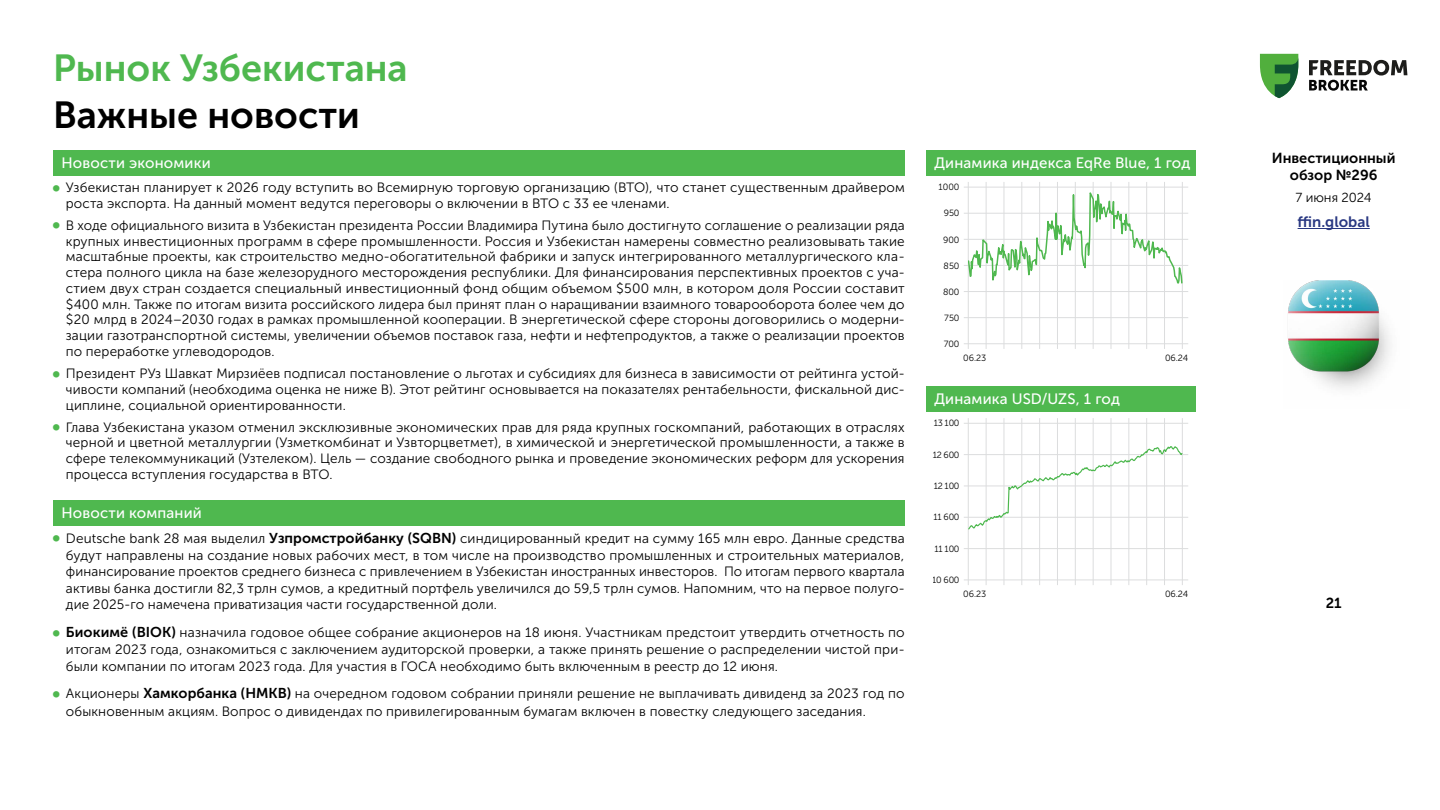
<style>
.page{position:relative;width:1440px;height:810px;background:#fff}
.page>*{position:absolute;margin:0;border:0;box-sizing:border-box;transform-origin:0 0}
.t1{font:37.5px "Museo Sans Cyrl 700";color:#4fb84f}
.t2{font:37.5px "Museo Sans Cyrl 700";color:#000}
.t3{font:15px "Museo Sans Cyrl 500";letter-spacing:.01em;color:#fff}
.t4{font:15px "Museo Sans Cyrl 700";color:#293882}
.t5{font:14.48px/17.4px "Museo Sans Cyrl 700";color:#000;text-align:center}
.t6{font:13.5px/15.8px "Museo Sans Cyrl 300";letter-spacing:.01em;color:#000;text-align:justify}
.t7{font:13.05px "Museo Sans Cyrl 300";color:#000}
.t8{font:9px "Museo Sans Cyrl 300";color:#000}
.s1{font-family:"Museo Sans Cyrl 700";font-size:14.25px}
</style>
<div class="page">
<hr style="left:1298px;top:228px;width:72px;height:1px;background:#293882">
<svg style="left:1260px;top:54px;width:38px;height:44px"></svg>
<svg style="left:1309px;top:60px;width:98px;height:31px"></svg>
<img style="left:1288px;top:281px;width:102px;height:108px">
<div style="left:53px;top:150px;width:852px;height:26px;background:#4fb84f"></div>
<div style="left:53px;top:500px;width:852px;height:26px;background:#4fb84f"></div>
<div style="left:926px;top:386px;width:270px;height:26px;background:#4fb84f"></div>
<hr style="left:964px;top:423px;width:224px;height:1px;background:#dcddde">
<hr style="left:964px;top:548px;width:224px;height:1px;background:#dcddde">
<hr style="left:964px;top:517px;width:224px;height:1px;background:#dcddde">
<hr style="left:964px;top:486px;width:224px;height:1px;background:#dcddde">
<hr style="left:964px;top:454px;width:224px;height:1px;background:#dcddde">
<hr style="left:964px;top:580px;width:224px;height:1px;background:#dcddde">
<hr style="left:1146px;top:418px;width:1px;height:167px;background:#dcddde">
<hr style="left:1128px;top:418px;width:1px;height:167px;background:#dcddde">
<hr style="left:1111px;top:418px;width:1px;height:167px;background:#dcddde">
<hr style="left:1093px;top:418px;width:1px;height:167px;background:#dcddde">
<hr style="left:1075px;top:418px;width:1px;height:167px;background:#dcddde">
<hr style="left:1057px;top:418px;width:1px;height:167px;background:#dcddde">
<hr style="left:1039px;top:418px;width:1px;height:167px;background:#dcddde">
<hr style="left:1021px;top:418px;width:1px;height:167px;background:#dcddde">
<hr style="left:1004px;top:418px;width:1px;height:167px;background:#dcddde">
<hr style="left:986px;top:418px;width:1px;height:167px;background:#dcddde">
<hr style="left:968px;top:418px;width:1px;height:167px;background:#dcddde">
<hr style="left:1164px;top:418px;width:1px;height:167px;background:#dcddde">
<hr style="left:1182px;top:418px;width:1px;height:167px;background:#dcddde">
<svg style="left:968px;top:445px;width:214px;height:86px"></svg>
<div style="left:926px;top:150px;width:270px;height:26px;background:#4fb84f"></div>
<hr style="left:964px;top:187px;width:224px;height:1px;background:#dcddde">
<hr style="left:964px;top:213px;width:224px;height:1px;background:#dcddde">
<hr style="left:964px;top:239px;width:224px;height:1px;background:#dcddde">
<hr style="left:964px;top:265px;width:224px;height:1px;background:#dcddde">
<hr style="left:964px;top:317px;width:224px;height:1px;background:#dcddde">
<hr style="left:964px;top:291px;width:224px;height:1px;background:#dcddde">
<hr style="left:964px;top:343px;width:224px;height:1px;background:#dcddde">
<hr style="left:1146px;top:182px;width:1px;height:167px;background:#dcddde">
<hr style="left:1128px;top:182px;width:1px;height:167px;background:#dcddde">
<hr style="left:1111px;top:182px;width:1px;height:167px;background:#dcddde">
<hr style="left:1093px;top:182px;width:1px;height:167px;background:#dcddde">
<hr style="left:1075px;top:182px;width:1px;height:167px;background:#dcddde">
<hr style="left:1057px;top:182px;width:1px;height:167px;background:#dcddde">
<hr style="left:1039px;top:182px;width:1px;height:167px;background:#dcddde">
<hr style="left:1021px;top:182px;width:1px;height:167px;background:#dcddde">
<hr style="left:1004px;top:182px;width:1px;height:167px;background:#dcddde">
<hr style="left:986px;top:182px;width:1px;height:167px;background:#dcddde">
<hr style="left:968px;top:182px;width:1px;height:167px;background:#dcddde">
<hr style="left:1164px;top:182px;width:1px;height:167px;background:#dcddde">
<hr style="left:1182px;top:182px;width:1px;height:167px;background:#dcddde">
<svg style="left:968px;top:187px;width:214px;height:114px"></svg>
<h1 class="t1" style="left:53px;top:47px;width:356px">Рынок Узбекистана</h1>
<h1 class="t2" style="left:53px;top:95px;width:308px">Важные новости</h1>
<p class="t3" style="left:62px;top:155px;width:151px">Новости экономики</p>
<p class="t6" style="left:66px;top:180px;width:841px">Узбекистан планирует к 2026 году вступить во Всемирную торговую организацию (ВТО), что станет существенным драйвером роста экспорта. На данный момент ведутся переговоры о включении в ВТО с 33 ее членами.</p>
<p class="t6" style="left:66px;top:218px;width:840px">В ходе официального визита в Узбекистан президента России Владимира Путина было достигнуто соглашение о реализации ряда крупных инвестиционных программ в сфере промышленности. Россия и Узбекистан намерены совместно реализовывать такие масштабные проекты, как строительство медно-обогатительной фабрики и запуск интегрированного металлургического кла&shy;стера полного цикла на базе железорудного месторождения республики. Для финансирования перспективных проектов с уча&shy;стием двух стран создается специальный инвестиционный фонд общим объемом $500 млн, в котором доля России составит $400 млн. Также по итогам визита российского лидера был принят план о наращивании взаимного товарооборота более чем до $20 млрд в 2024–2030 годах в рамках промышленной кооперации. В энергетической сфере стороны договорились о модерни&shy;зации газотранспортной системы, увеличении объемов поставок газа, нефти и нефтепродуктов, а также о реализации проектов по переработке углеводородов.</p>
<p class="t6" style="left:66px;top:366px;width:840px">Президент РУз Шавкат Мирзиёев подписал постановление о льготах и субсидиях для бизнеса в зависимости от рейтинга устой&shy;чивости компаний (необходима оценка не ниже B). Этот рейтинг основывается на показателях рентабельности, фискальной дис&shy;циплине, социальной ориентированности.</p>
<p class="t6" style="left:66px;top:419px;width:840px">Глава Узбекистана указом отменил эксклюзивные экономических прав для ряда крупных госкомпаний, работающих в отраслях черной и цветной металлургии (Узметкомбинат и Узвторцветмет), в химической и энергетической промышленности, а также в сфере телекоммуникаций (Узтелеком). Цель — создание свободного рынка и проведение экономических реформ для ускорения процесса вступления государства в ВТО.</p>
<p class="t3" style="left:62px;top:505px;width:142px">Новости компаний</p>
<p class="t6" style="left:66px;top:530px;width:840px;line-height:16.6px">Deutsche bank 28 мая выделил <span class="s1">Узпромстройбанку (SQBN)</span> синдицированный кредит на сумму 165 млн евро. Данные средства будут направлены на создание новых рабочих мест, в том числе на производство промышленных и строительных материалов, финансирование проектов среднего бизнеса с привлечением в Узбекистан иностранных инвесторов. По итогам первого квартала активы банка достигли 82,3 трлн сумов, а кредитный портфель увеличился до 59,5 трлн сумов. Напомним, что на первое полуго&shy;дие 2025-го намечена приватизация части государственной доли.</p>
<p class="t6" style="left:66px;top:624px;width:840px;line-height:16.8px"><span class="s1">Биокимё (BIOK)</span> назначила годовое общее собрание акционеров на 18 июня. Участникам предстоит утвердить отчетность по итогам 2023 года, ознакомиться с заключением аудиторской проверки, а также принять решение о распределении чистой при&shy;были компании по итогам 2023 года. Для участия в ГОСА необходимо быть включенным в реестр до 12 июня.</p>
<p class="t6" style="left:66px;top:685px;width:840px;line-height:17.1px">Акционеры <span class="s1">Хамкорбанка (HMKB)</span> на очередном годовом собрании приняли решение не выплачивать дивиденд за 2023 год по обыкновенным акциям. Вопрос о дивидендах по привилегированным бумагам включен в повестку следующего заседания.</p>
<p class="t3" style="left:934px;top:155px;width:257px">Динамика индекса EqRe Blue, 1 год</p>
<p class="t8" style="left:939px;top:182px;width:22px">1000</p>
<p class="t8" style="left:944px;top:208px;width:17px">950</p>
<p class="t8" style="left:943px;top:235px;width:18px">900</p>
<p class="t8" style="left:944px;top:261px;width:17px">850</p>
<p class="t8" style="left:943px;top:287px;width:18px">800</p>
<p class="t8" style="left:944px;top:313px;width:17px">750</p>
<p class="t8" style="left:944px;top:339px;width:17px">700</p>
<p class="t8" style="left:963px;top:353px;width:25px">06.23</p>
<p class="t8" style="left:1165px;top:353px;width:25px">06.24</p>
<p class="t3" style="left:934px;top:391px;width:187px">Динамика USD/UZS, 1 год</p>
<p class="t8" style="left:934px;top:419px;width:27px">13 100</p>
<p class="t8" style="left:933px;top:450px;width:28px">12 600</p>
<p class="t8" style="left:934px;top:481px;width:27px">12 100</p>
<p class="t8" style="left:934px;top:513px;width:28px">11 600</p>
<p class="t8" style="left:935px;top:544px;width:26px">11 100</p>
<p class="t8" style="left:932px;top:575px;width:29px">10 600</p>
<p class="t8" style="left:963px;top:589px;width:25px">06.23</p>
<p class="t8" style="left:1165px;top:589px;width:25px">06.24</p>
<p class="t5" style="left:1272px;top:149px;width:125px">Инвестиционный обзор №296</p>
<p class="t7" style="left:1296px;top:191px;width:78px">7 июня 2024</p>
<p class="t4" style="left:1298px;top:213px;width:74px">ffin.global</p>
<p class="t5" style="left:1326px;top:594px;width:17px">21</p>
</div>
